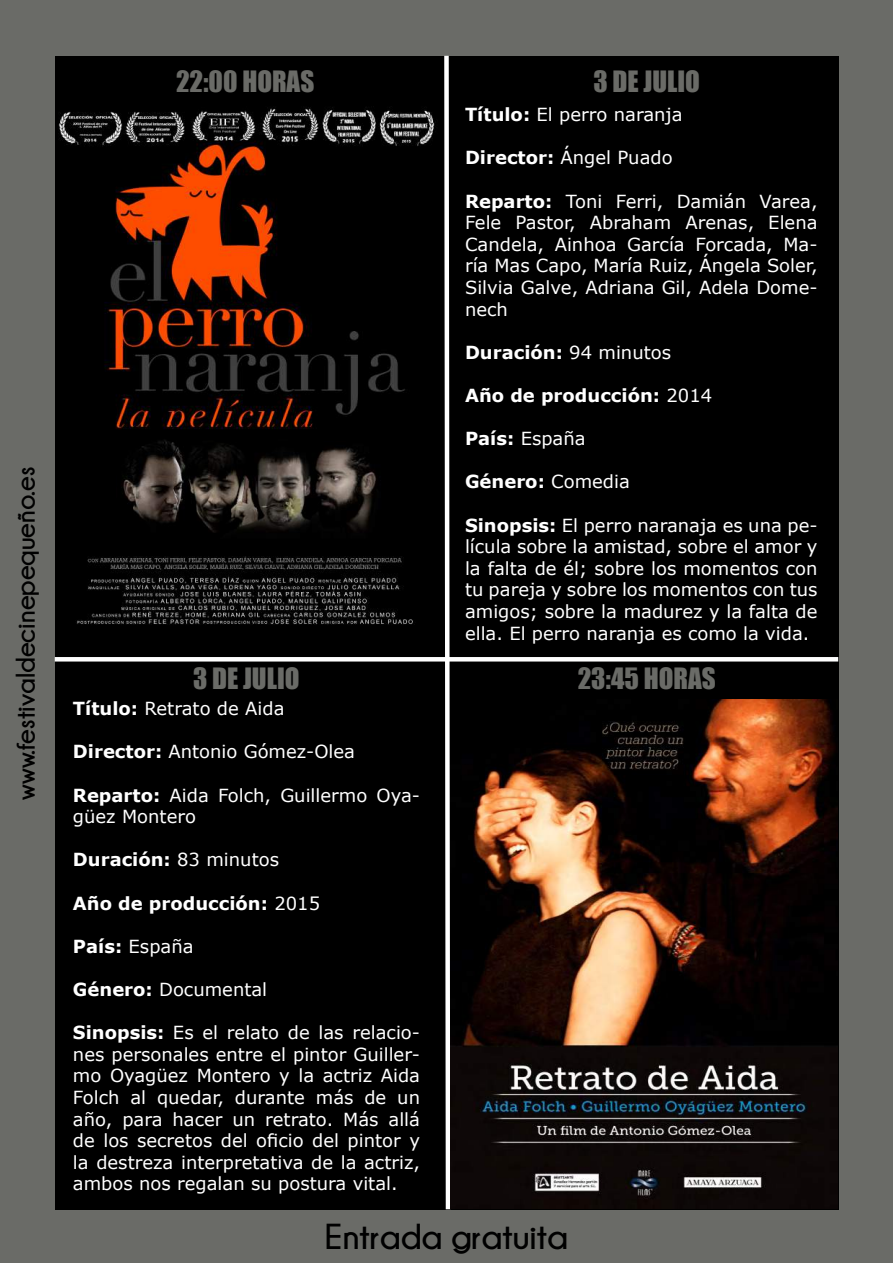
<style>
.page{position:relative;width:893px;height:1263px;background:#6a6b67}
.page>*{position:absolute;margin:0;border:0;box-sizing:border-box;transform-origin:0 0}
.t1{font:700 36px "Champagne&Limousines";color:#000}
.t2{font:27px "Impact";color:#6a6b67}
.t3{font:700 27px "Champagne&Limousines";color:#000}
.t4{font:18px/21.6px "Verdana";color:#fff;text-align:justify}
.t5{font:700 18px "Verdana";color:#fff}
.s1{font-weight:700}
.s2{font-weight:400}
</style>
<div class="page">
<div style="left:55px;top:56px;width:783px;height:1153px;background:#000"></div>
<img style="left:58px;top:107px;width:378px;height:518px">
<svg style="left:442px;top:55px;width:10px;height:1155px"></svg>
<hr style="left:55px;top:657px;width:783px;height:4px;background:#fff">
<img style="left:450px;top:699px;width:388px;height:509px">
<h2 class="t3" style="left:10px;top:799px;width:334px;rotate:-90deg">www.festivaldecinepequeño.es</h2>
<h2 class="t2" style="left:176px;top:61px;width:140px">22:00 HORAS</h2>
<h2 class="t2" style="left:593px;top:61px;width:108px">3 DE JULIO</h2>
<h2 class="t2" style="left:193px;top:658px;width:108px">3 DE JULIO</h2>
<p class="t4" style="left:73px;top:698px;width:213px"><span class="s1">Título:</span> Retrato de Aida</p>
<p class="t4" style="left:73px;top:741px;width:283px"><span class="s1">Director:</span> Antonio Gómez-Olea</p>
<p class="t4" style="left:73px;top:784px;width:349px"><span class="s1">Reparto:</span> Aida Folch, Guillermo Oya&shy;güez Montero</p>
<p class="t5" style="left:73px;top:847px;width:208px">Duración: <span class="s2">83 minutos</span></p>
<p class="t5" style="left:73px;top:890px;width:249px">Año de producción: <span class="s2">2015</span></p>
<p class="t4" style="left:73px;top:935px;width:122px"><span class="s1">País:</span> España</p>
<p class="t4" style="left:73px;top:978px;width:196px"><span class="s1">Género:</span> Documental</p>
<p class="t4" style="left:73px;top:1022px;width:349px"><span class="s1">Sinopsis:</span> Es el relato de las relacio&shy;nes personales entre el pintor Guiller&shy;mo Oyagüez Montero y la actriz Aida Folch al quedar, durante más de un año, para hacer un retrato. Más allá de los secretos del oficio del pintor y la destreza interpretativa de la actriz, ambos nos regalan su postura vital.</p>
<p class="t4" style="left:465px;top:104px;width:219px"><span class="s1">Título:</span> El perro naranja</p>
<p class="t4" style="left:465px;top:147px;width:209px"><span class="s1">Director:</span> Ángel Puado</p>
<p class="t4" style="left:465px;top:190px;width:354px"><span class="s1">Reparto:</span> Toni Ferri, Damián Varea, Fele Pastor, Abraham Arenas, Elena Candela, Ainhoa García Forcada, Ma&shy;ría Mas Capo, María Ruiz, Ángela Soler, Silvia Galve, Adriana Gil, Adela Dome&shy;nech</p>
<p class="t5" style="left:465px;top:339px;width:208px">Duración: <span class="s2">94 minutos</span></p>
<p class="t5" style="left:465px;top:383px;width:249px">Año de producción: <span class="s2">2014</span></p>
<p class="t4" style="left:465px;top:428px;width:122px"><span class="s1">País:</span> España</p>
<p class="t5" style="left:465px;top:469px;width:166px">Género: <span class="s2">Comedia</span></p>
<p class="t4" style="left:465px;top:514px;width:354px"><span class="s1">Sinopsis:</span> El perro naranaja es una pe&shy;lícula sobre la amistad, sobre el amor y la falta de él; sobre los momentos con tu pareja y sobre los momentos con tus amigos; sobre la madurez y la falta de ella. El perro naranja es como la vida.</p>
<h2 class="t2" style="left:578px;top:658px;width:140px">23:45 HORAS</h2>
<h1 class="t1" style="left:325px;top:1216px;width:244px">Entrada gratuita</h1>
</div>
